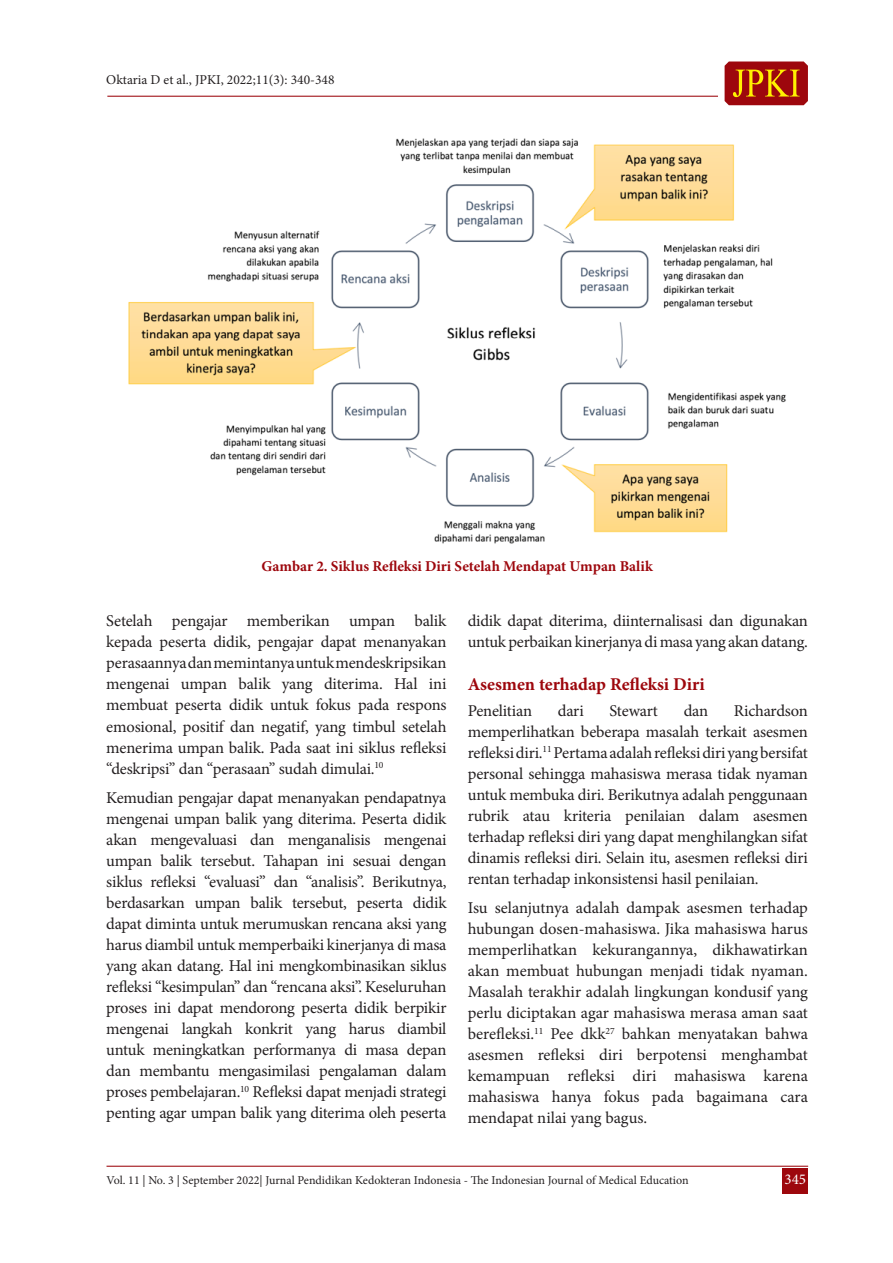
<style>
.page{position:relative;width:893px;height:1263px;background:#fff}
.page>*{position:absolute;margin:0;border:0;box-sizing:border-box;transform-origin:0 0}
.Sub-2{font:700 18px "Minion Pro";color:#9d070d}
.Text-1{font:16.5px/21px "Minion Pro";letter-spacing:-.015em;color:#231f20;text-align:justify}
.t1{font:700 15px "Minion Pro";color:#9d070d}
.t2{font:15px "Minion Pro";color:#fff}
.t3{font:13.5px "Minion Pro";color:#231f20}
.t4{font:12px "Minion Pro";color:#231f20}
</style>
<div class="page">
<hr style="left:107px;top:1166px;width:701px;height:1px;background:#9d070d">
<div style="left:783px;top:1168px;width:25px;height:25px;background:#9d070d"></div>
<hr style="left:107px;top:96px;width:611px;height:1px;background:#9d070d">
<svg style="left:725px;top:62px;width:83px;height:43px;background:#ad2e0c"></svg>
<img style="left:128px;top:138px;width:658px;height:406px">
<p class="t3" style="left:106px;top:71px;width:230px">Oktaria D et al., JPKI, 2022;11(3): 340-348</p>
<p class="t1" style="left:261px;top:555px;width:393px">Gambar 2. Siklus Refleksi Diri Setelah Mendapat Umpan Balik</p>
<p class="Text-1" style="left:106px;top:611px;width:342px">Setelah pengajar memberikan umpan balik kepada peserta didik, pengajar dapat menanyakan perasaannya dan memintanya untuk mendeskripsikan mengenai umpan balik yang diterima. Hal ini membuat peserta didik untuk fokus pada respons emosional, positif dan negatif, yang timbul setelah menerima umpan balik. Pada saat ini siklus refleksi “deskripsi” dan “perasaan” sudah dimulai.<sup>10</sup></p>
<p class="Text-1" style="left:106px;top:787px;width:342px">Kemudian pengajar dapat menanyakan pendapatnya mengenai umpan balik yang diterima. Peserta didik akan mengevaluasi dan menganalisis mengenai umpan balik tersebut. Tahapan ini sesuai dengan siklus refleksi “evaluasi” dan “analisis”. Berikutnya, berdasarkan umpan balik tersebut, peserta didik dapat diminta untuk merumuskan rencana aksi yang harus diambil untuk memperbaiki kinerjanya di masa yang akan datang. Hal ini mengkombinasikan siklus refleksi “kesimpulan” dan “rencana aksi”. Keseluruhan proses ini dapat mendorong peserta didik berpikir mengenai langkah konkrit yang harus diambil untuk meningkatkan performanya di masa depan dan membantu mengasimilasi pengalaman dalam proses pembelajaran.<sup>10</sup> Refleksi dapat menjadi strategi penting agar umpan balik yang diterima oleh peserta</p>
<p class="Text-1" style="left:468px;top:611px;width:342px">didik dapat diterima, diinternalisasi dan digunakan untuk perbaikan kinerjanya di masa yang akan datang.</p>
<p class="Sub-2" style="left:468px;top:672px;width:239px">Asesmen terhadap Refleksi Diri</p>
<p class="Text-1" style="left:468px;top:700px;width:66px">Penelitian</p>
<p class="Text-1" style="left:558px;top:700px;width:28px">dari</p>
<p class="Text-1" style="left:609px;top:700px;width:50px">Stewart</p>
<p class="Text-1" style="left:684px;top:700px;width:26px">dan</p>
<p class="Text-1" style="left:468px;top:700px;width:342px;text-indent:266px">Richardson memperlihatkan beberapa masalah terkait asesmen refleksi diri.<sup>11</sup> Pertama adalah refleksi diri yang bersifat personal sehingga mahasiswa merasa tidak nyaman untuk membuka diri. Berikutnya adalah penggunaan rubrik atau kriteria penilaian dalam asesmen terhadap refleksi diri yang dapat menghilangkan sifat dinamis refleksi diri. Selain itu, asesmen refleksi diri rentan terhadap inkonsistensi hasil penilaian.</p>
<p class="Text-1" style="left:468px;top:897px;width:342px">Isu selanjutnya adalah dampak asesmen terhadap hubungan dosen-mahasiswa. Jika mahasiswa harus memperlihatkan kekurangannya, dikhawatirkan akan membuat hubungan menjadi tidak nyaman.<br>Masalah terakhir adalah lingkungan kondusif yang perlu diciptakan agar mahasiswa merasa aman saat berefleksi.<sup>11</sup> Pee dkk<sup>27</sup> bahkan menyatakan bahwa asesmen refleksi diri berpotensi menghambat kemampuan refleksi diri mahasiswa karena mahasiswa hanya fokus pada bagaimana cara mendapat nilai yang bagus.</p>
<p class="t4" style="left:107px;top:1171px;width:584px">Vol. 11 | No. 3 | September 2022| Jurnal Pendidikan Kedokteran Indonesia - The Indonesian Journal of Medical Education</p>
<p class="t2" style="left:784px;top:1169px;width:23px">345</p>
</div>
